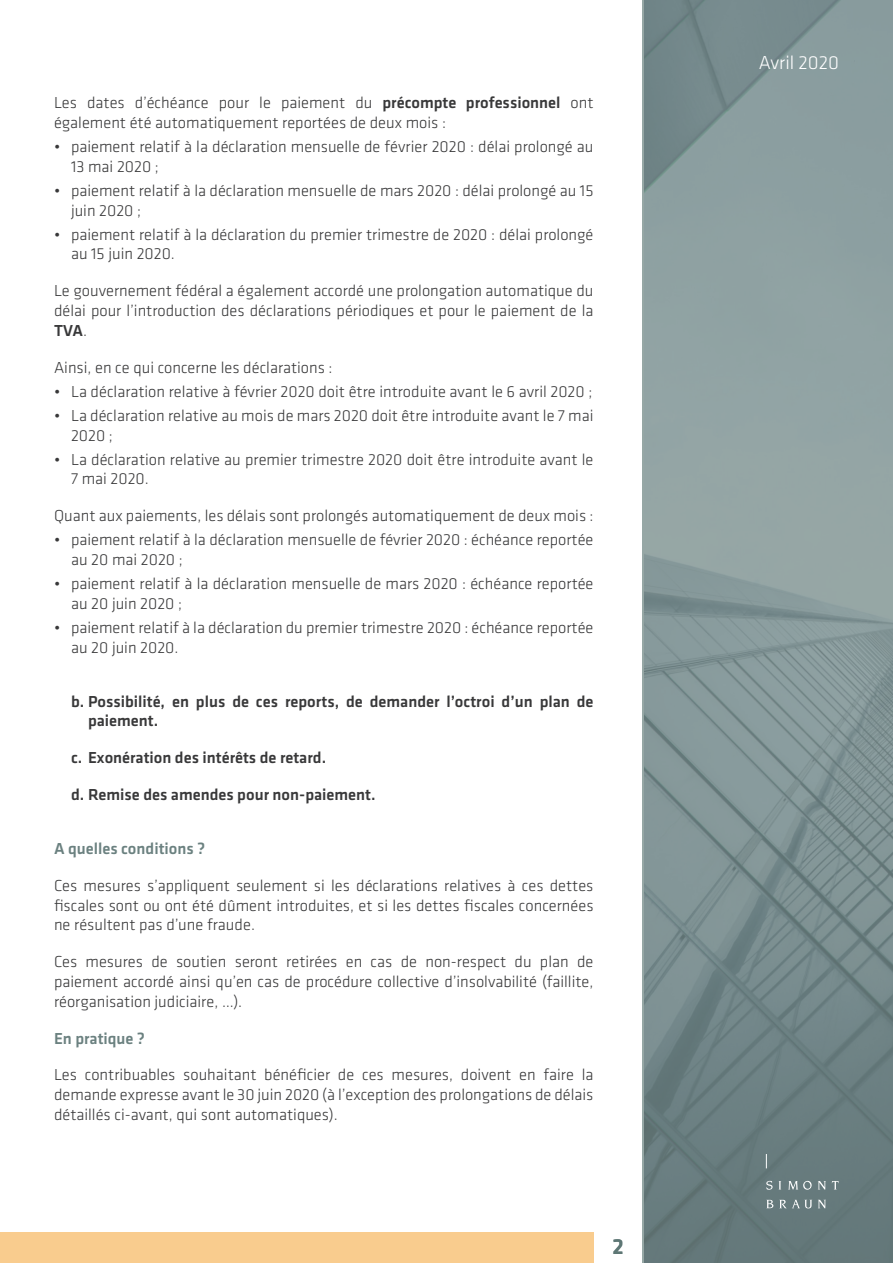
<style>
.page{position:relative;width:893px;height:1263px;background:#fff}
.page>*{position:absolute;margin:0;border:0;box-sizing:border-box;transform-origin:0 0}
.t1{font:500 22.5px "Klavika";color:#5e7775}
.t2{font:300 19.5px "Klavika";letter-spacing:-.005em;color:#fff}
.Texte{font:300 16.5px/19.8px "Klavika";color:#383839}
.t3{font:500 16.5px/19.8px "Klavika";color:#383839}
.Texte-2{font:500 16.5px "Klavika";color:#6b8180}
.s1{font-weight:500}
</style>
<div class="page">
<svg style="left:642px;top:0;width:251px;height:1263px;background:#819495"></svg>
<svg style="left:766px;top:1181px;width:6px;height:9px"></svg>
<svg style="left:778px;top:1181px;width:3px;height:8px"></svg>
<svg style="left:788px;top:1181px;width:24px;height:9px"></svg>
<svg style="left:818px;top:1181px;width:8px;height:8px"></svg>
<svg style="left:832px;top:1181px;width:7px;height:8px"></svg>
<svg style="left:766px;top:1154px;width:1px;height:14px"></svg>
<svg style="left:766px;top:1200px;width:7px;height:8px"></svg>
<svg style="left:779px;top:1200px;width:33px;height:8px"></svg>
<svg style="left:818px;top:1200px;width:8px;height:8px"></svg>
<div style="left:0;top:1232px;width:593px;height:31px;background:#f9cc8e"></div>
<p class="Texte" style="left:54px;top:93px;width:541px">Les dates d’échéance pour le paiement du <span class="s1">précompte professionnel</span> ont également été automatiquement reportées de deux mois :</p>
<p class="Texte" style="left:71px;top:137px;width:524px;text-indent:-17px">• paiement relatif à la déclaration mensuelle de février 2020 : délai prolongé au<br>13 mai 2020 ;</p>
<p class="Texte" style="left:71px;top:181px;width:524px;text-indent:-17px">• paiement relatif à la déclaration mensuelle de mars 2020 : délai prolongé au 15 juin 2020 ;</p>
<p class="Texte" style="left:71px;top:225px;width:524px;text-indent:-17px">• paiement relatif à la déclaration du premier trimestre de 2020 : délai prolongé au 15 juin 2020.</p>
<p class="Texte" style="left:54px;top:281px;width:541px;text-align:justify">Le gouvernement fédéral a également accordé une prolongation automatique du délai pour l’introduction des déclarations périodiques et pour le paiement de la <span class="s1">TVA</span>.</p>
<p class="Texte" style="left:54px;top:358px;width:280px">Ainsi, en ce qui concerne les déclarations :</p>
<p class="Texte" style="left:54px;top:382px;width:540px">• La déclaration relative à février 2020 doit être introduite avant le 6 avril 2020 ;</p>
<p class="Texte" style="left:71px;top:406px;width:524px;text-indent:-17px">• La déclaration relative au mois de mars 2020 doit être introduite avant le 7 mai<br>2020 ;</p>
<p class="Texte" style="left:71px;top:450px;width:524px;text-indent:-17px">• La déclaration relative au premier trimestre 2020 doit être introduite avant le<br>7 mai 2020.</p>
<p class="Texte" style="left:54px;top:506px;width:541px">Quant aux paiements, les délais sont prolongés automatiquement de deux mois :</p>
<p class="Texte" style="left:71px;top:530px;width:524px;text-indent:-17px">• paiement relatif à la déclaration mensuelle de février 2020 : échéance reportée au 20 mai 2020 ;</p>
<p class="Texte" style="left:71px;top:574px;width:524px;text-indent:-17px">• paiement relatif à la déclaration mensuelle de mars 2020 : échéance reportée au 20 juin 2020 ;</p>
<p class="Texte" style="left:71px;top:618px;width:524px;text-indent:-17px">• paiement relatif à la déclaration du premier trimestre 2020 : échéance reportée au 20 juin 2020.</p>
<p class="t3" style="left:88px;top:691px;width:507px;text-indent:-17px">b. Possibilité, en plus de ces reports, de demander l’octroi d’un plan de paiement.</p>
<p class="t3" style="left:71px;top:748px;width:257px">c. Exonération des intérêts de retard.</p>
<p class="t3" style="left:71px;top:785px;width:306px">d. Remise des amendes pour non-paiement.</p>
<p class="Texte-2" style="left:54px;top:839px;width:153px">A quelles conditions ?</p>
<p class="Texte" style="left:54px;top:876px;width:541px;text-align:justify">Ces mesures s’appliquent seulement si les déclarations relatives à ces dettes fiscales sont ou ont été dûment introduites, et si les dettes fiscales concernées ne résultent pas d’une fraude.</p>
<p class="Texte" style="left:54px;top:952px;width:541px;text-align:justify">Ces mesures de soutien seront retirées en cas de non-respect du plan de paiement accordé ainsi qu’en cas de procédure collective d’insolvabilité (faillite, réorganisation judiciaire, …).</p>
<p class="Texte-2" style="left:54px;top:1029px;width:93px">En pratique ?</p>
<p class="Texte" style="left:54px;top:1065px;width:541px;text-align:justify">Les contribuables souhaitant bénéficier de ces mesures, doivent en faire la demande expresse avant le 30 juin 2020 (à l’exception des prolongations de délais détaillés ci-avant, qui sont automatiques).</p>
<h1 class="t1" style="left:612px;top:1234px;width:13px">2</h1>
<p class="t2" style="left:759px;top:52px;width:82px">Avril 2020</p>
</div>
